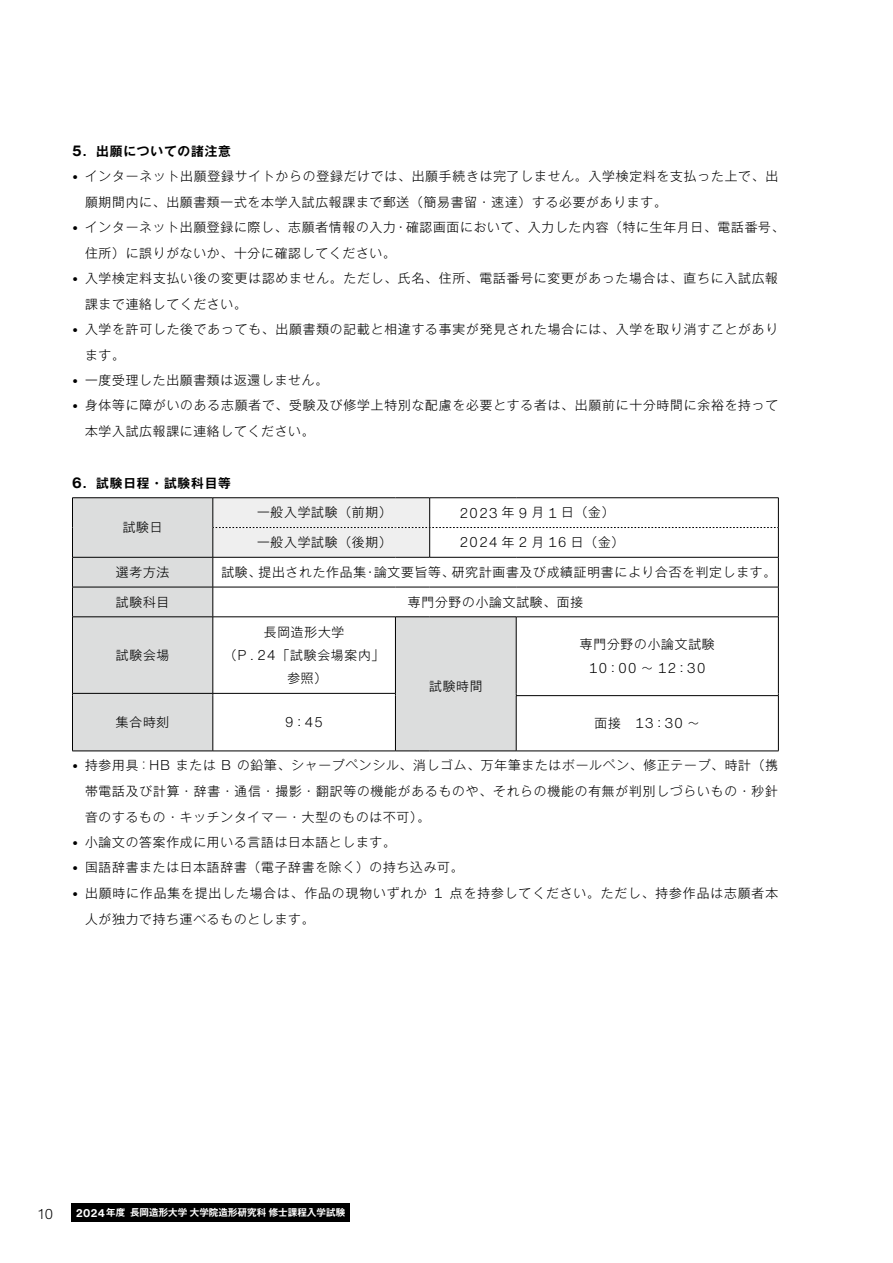
<style>
.page{position:relative;width:893px;height:1263px;background:#fff}
.page>*{position:absolute;margin:0;border:0;box-sizing:border-box;transform-origin:0 0}
.t1{font:300 14.1px "Helvetica Now Text";letter-spacing:.055em;color:#000}
.t2{font:300 12.75px/26.1px "Gothic MB101 Pr 6 N";letter-spacing:.06em;color:#000}
.t3{font:700 12.75px "Gothic MB101 Pr 6 N De";letter-spacing:.06em;color:#000}
.t4{font:700 9.6px "Gothic MB101 Pr 6 N De";color:#fff}
.s1{font-family:"Helvetica Now Text";font-size:14.7px}
.s2{font-family:"Koz Min Pro";font-weight:400;font-size:13.8px}
.s3{font-family:"Gothic MB101 Pr 6 N";font-size:12.75px}
.s4{font-family:"Helvetica Now Text";font-size:14.1px}
.s5{font-family:"Helvetica Now Text";font-size:10.95px}
</style>
<div class="page">
<div style="left:71px;top:1203px;width:278px;height:18px;background:#000"></div>
<hr style="left:72px;top:497px;width:141px;height:1px;background:#000">
<hr style="left:213px;top:497px;width:182px;height:1px;background:#000">
<hr style="left:395px;top:497px;width:35px;height:1px;background:#000">
<hr style="left:430px;top:497px;width:86px;height:1px;background:#000">
<hr style="left:516px;top:497px;width:263px;height:1px;background:#000">
<hr style="left:395px;top:751px;width:35px;height:1px;background:#000">
<hr style="left:430px;top:751px;width:86px;height:1px;background:#000">
<hr style="left:72px;top:751px;width:141px;height:1px;background:#000">
<hr style="left:213px;top:751px;width:182px;height:1px;background:#000">
<hr style="left:516px;top:751px;width:263px;height:1px;background:#000">
<svg style="left:72px;top:498px;width:707px;height:253px"></svg>
<hr style="left:213px;top:527px;width:1px;height:30px;background:#000">
<p class="t3" style="left:72px;top:140px;width:160px"><span class="s1">5</span>．出願についての諸注意</p>
<p class="t2" style="left:85px;top:162px;width:695px;text-indent:-13px"><span class="s2">•</span> インターネット出願登録サイトからの登録だけでは、出願手続きは完了しません。入学検定料を支払った上で、出願期間内に、出願書類一式を本学入試広報課まで郵送（簡易書留・速達）する必要があります。</p>
<p class="t2" style="left:85px;top:213px;width:701px;text-indent:-13px"><span class="s2">•</span> インターネット出願登録に際し、志願者情報の入力・確認画面において、入力した内容（特に生年月日、電話番号、住所）に誤りがないか、十分に確認してください。</p>
<p class="t2" style="left:85px;top:264px;width:694px;text-indent:-13px"><span class="s2">•</span> 入学検定料支払い後の変更は認めません。ただし、氏名、住所、電話番号に変更があった場合は、直ちに入試広報課まで連絡してください。</p>
<p class="t2" style="left:85px;top:315px;width:695px;text-indent:-13px"><span class="s2">•</span> 入学を許可した後であっても、出願書類の記載と相違する事実が発見された場合には、入学を取り消すことがあります。</p>
<p class="t2" style="left:72px;top:366px;width:257px"><span class="s2">•</span> 一度受理した出願書類は返還しません。</p>
<p class="t2" style="left:85px;top:391px;width:695px;text-indent:-13px"><span class="s2">•</span> 身体等に障がいのある志願者で、受験及び修学上特別な配慮を必要とする者は、出願前に十分時間に余裕を持って本学入試広報課に連絡してください。</p>
<p class="t3" style="left:72px;top:472px;width:160px"><span class="s1">6</span>．試験日程・試験科目等</p>
<p class="t2" style="left:123px;top:513px;width:41px">試験日</p>
<p class="t2" style="left:257px;top:498px;width:136px">一般入学試験（前期）</p>
<p class="t1" style="left:459px;top:502px;width:157px">2023 <span class="s3">年</span> 9 <span class="s3">月</span> 1 <span class="s3">日（金）</span></p>
<p class="t2" style="left:257px;top:528px;width:136px">一般入学試験（後期）</p>
<p class="t1" style="left:459px;top:532px;width:166px">2024 <span class="s3">年</span> 2 <span class="s3">月</span> 16 <span class="s3">日（金）</span></p>
<p class="t2" style="left:116px;top:558px;width:55px">選考方法</p>
<p class="t2" style="left:221px;top:558px;width:556px">試験、提出された作品集・論文要旨等、研究計画書及び成績証明書により合否を判定します。</p>
<p class="t2" style="left:116px;top:588px;width:55px">試験科目</p>
<p class="t2" style="left:408px;top:588px;width:177px">専門分野の小論文試験、面接</p>
<p class="t2" style="left:116px;top:641px;width:55px">試験会場</p>
<p class="t2" style="left:224px;top:619px;width:162px;line-height:23.4px;text-align:center">長岡造形大学<br>（<span class="s4">P.24</span>「試験会場案内」参照）</p>
<p class="t2" style="left:429px;top:672px;width:55px">試験時間</p>
<p class="t2" style="left:580px;top:630px;width:136px">専門分野の小論文試験</p>
<p class="t1" style="left:589px;top:657px;width:118px">10:00 <span class="s3">～</span> 12:30</p>
<p class="t2" style="left:116px;top:708px;width:55px">集合時刻</p>
<p class="t1" style="left:285px;top:711px;width:40px">9:45</p>
<p class="t1" style="left:595px;top:713px;width:107px"><span class="s3">面接　</span>13:30 <span class="s3">～</span></p>
<p class="t2" style="left:85px;top:751px;width:695px;text-align:justify;text-indent:-13px"><span class="s2">•</span> 持参用具：<span class="s4">HB</span> または <span class="s4">B</span> の鉛筆、シャープペンシル、消しゴム、万年筆またはボールペン、修正テープ、時計（携帯電話及び計算・辞書・通信・撮影・翻訳等の機能があるものや、それらの機能の有無が判別しづらいもの・秒針音のするもの・キッチンタイマー・大型のものは不可）。</p>
<p class="t2" style="left:72px;top:828px;width:325px"><span class="s2">•</span> 小論文の答案作成に用いる言語は日本語とします。</p>
<p class="t2" style="left:72px;top:853px;width:393px"><span class="s2">•</span> 国語辞書または日本語辞書（電子辞書を除く）の持ち込み可。</p>
<p class="t2" style="left:85px;top:879px;width:694px;text-indent:-13px"><span class="s2">•</span> 出願時に作品集を提出した場合は、作品の現物いずれか <span class="s4">1</span> 点を持参してください。ただし、持参作品は志願者本人が独力で持ち運べるものとします。</p>
<p class="t1" style="left:38px;top:1203px;width:17px">10</p>
<p class="t4" style="left:76px;top:1204px;width:271px"><span class="s5">2024</span>年度 長岡造形大学大学院造形研究科修士課程入学試験</p>
</div>
